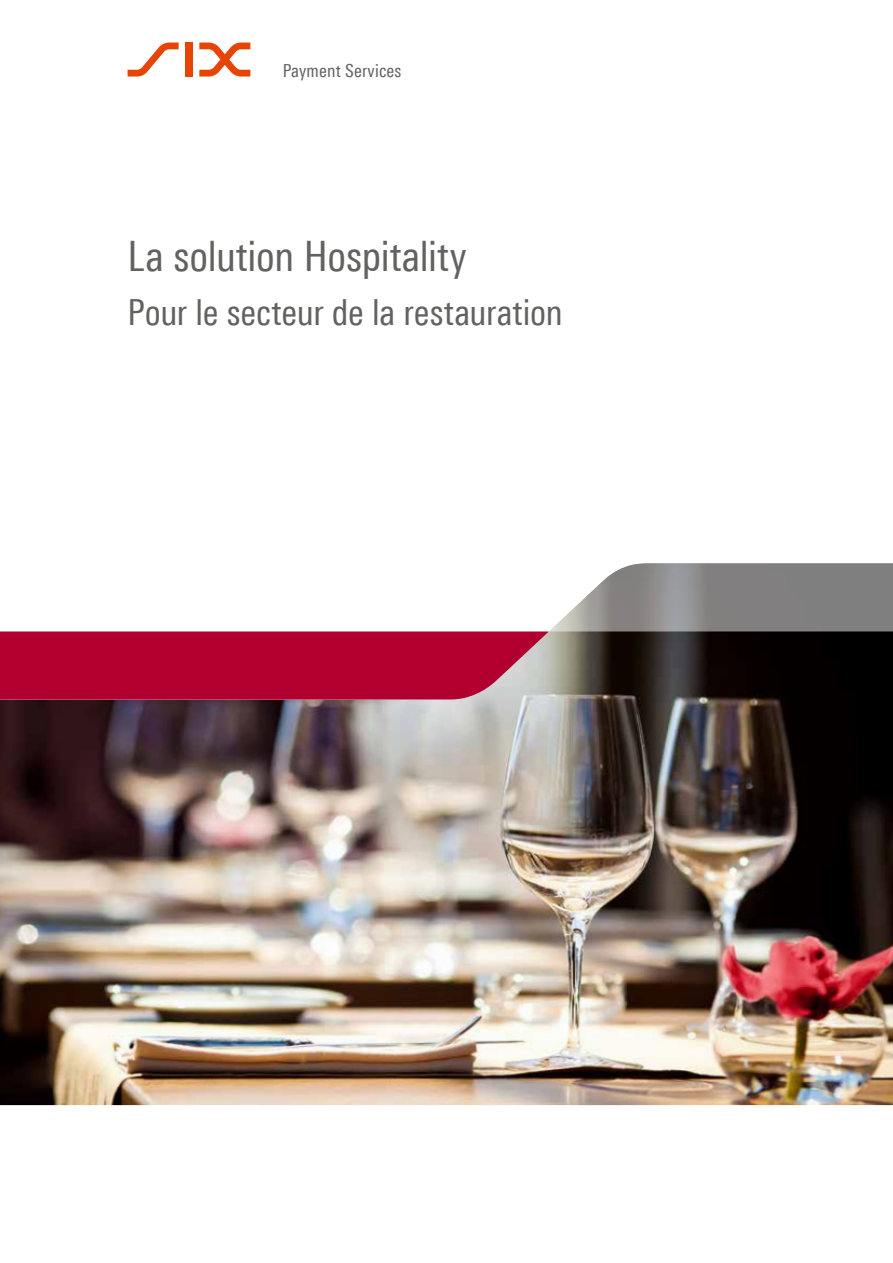
<style>
.page{position:relative;width:893px;height:1263px;background:#fff}
.page>*{position:absolute;margin:0;border:0;box-sizing:border-box;transform-origin:0 0}
.t1{font:42px "Linotype Univers 420 Cn";letter-spacing:-.005em;color:#626261}
.t2{font:36px "Linotype Univers 420 Cn";letter-spacing:-.005em;color:#626261}
.t3{font:18px "Linotype Univers 420 Cn";letter-spacing:.01em;color:#626261}
</style>
<div class="page">
<svg style="left:128px;top:43px;width:51px;height:34px"></svg>
<div style="left:185px;top:43px;width:8px;height:34px;background:#e84406"></div>
<svg style="left:199px;top:43px;width:51px;height:34px"></svg>
<img style="left:0;top:699px;width:893px;height:406px">
<svg style="left:0;top:563px;width:893px;height:136px"></svg>
<p class="t3" style="left:283px;top:60px;width:120px">Payment Services</p>
<p class="t1" style="left:128px;top:231px;width:341px">La solution Hospitality</p>
<p class="t2" style="left:128px;top:291px;width:437px">Pour le secteur de la restauration</p>
</div>
